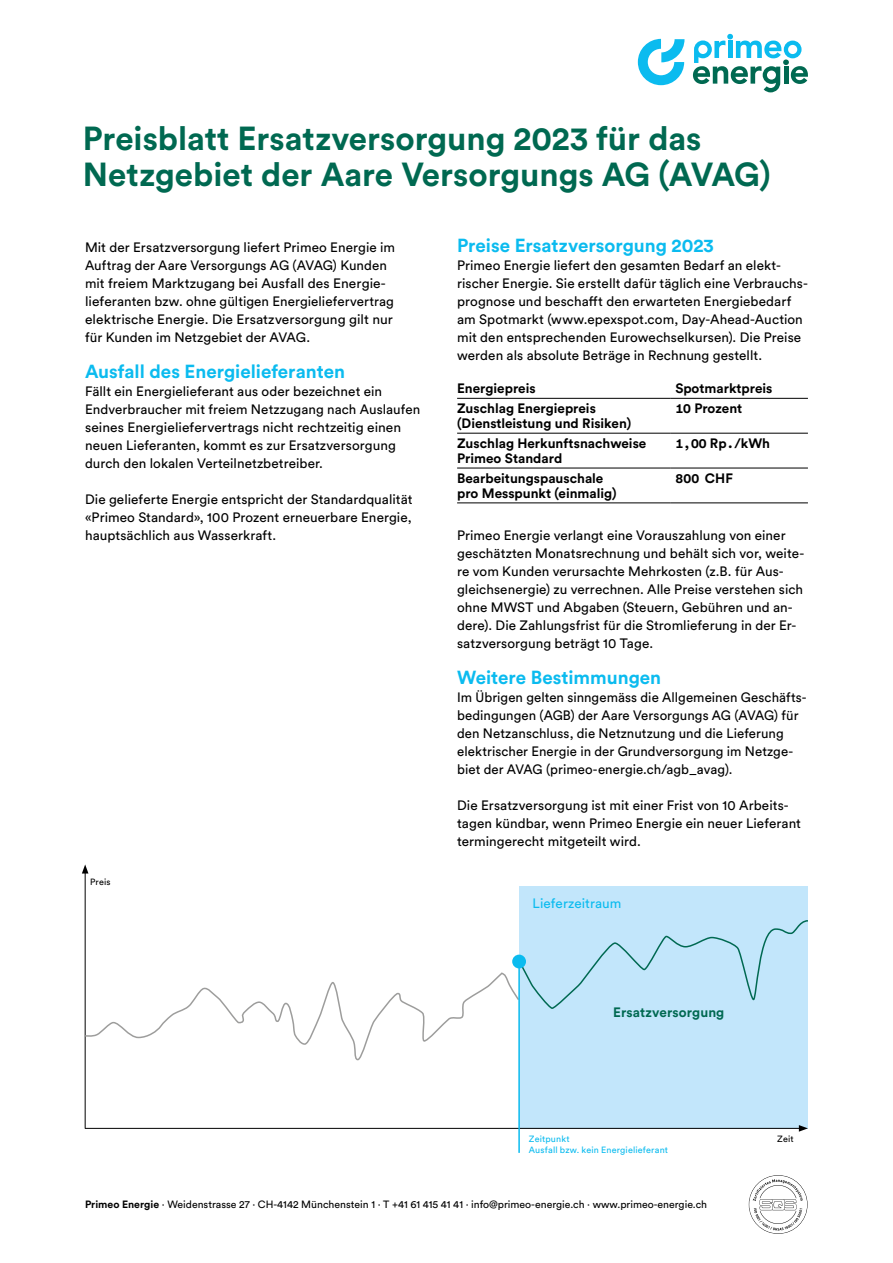
<style>
.page{position:relative;width:893px;height:1263px;background:#fff}
.page>*{position:absolute;margin:0;border:0;box-sizing:border-box;transform-origin:0 0}
.t1{font:700 33px/36px "Circular Std";color:#006951}
.t2{font:700 18.75px "Circular Std";color:#0bbbef}
.t3{font:13.5px/18px "Circular Std";letter-spacing:.005em;color:#000}
.t4{font:700 13.5px/15px "Circular Std";color:#000}
.t5{font:700 13.5px "Circular Std";letter-spacing:.01em;color:#006951}
.t6{font:13.5px "Circular Std";letter-spacing:.005em;color:#0bbbef}
.t7{font:10.5px "Circular Std";color:#000}
.t8{font:9px/10.5px "Circular Std";letter-spacing:.015em;color:#0bbbef}
.t9{font:9px "Circular Std";letter-spacing:.015em;color:#000}
.s1{font-weight:700}
</style>
<div class="page">
<svg style="left:638px;top:39px;width:46px;height:46px"></svg>
<svg style="left:693px;top:34px;width:115px;height:58px"></svg>
<svg style="left:749px;top:1175px;width:59px;height:59px"></svg>
<hr style="left:457px;top:503px;width:213px;height:1px;background:#000">
<hr style="left:670px;top:503px;width:138px;height:1px;background:#000">
<hr style="left:457px;top:398px;width:213px;height:1px;background:#000">
<hr style="left:670px;top:398px;width:138px;height:1px;background:#000">
<hr style="left:457px;top:433px;width:213px;height:1px;background:#000">
<hr style="left:670px;top:433px;width:138px;height:1px;background:#000">
<hr style="left:457px;top:468px;width:213px;height:1px;background:#000">
<hr style="left:670px;top:468px;width:138px;height:1px;background:#000">
<div style="left:519px;top:886px;width:289px;height:242px;background:#c2e6fb"></div>
<hr style="left:85px;top:1128px;width:716px;height:1px;background:#000">
<svg style="left:799px;top:1125px;width:9px;height:7px"></svg>
<hr style="left:85px;top:871px;width:1px;height:257px;background:#000">
<svg style="left:82px;top:864px;width:6px;height:9px"></svg>
<svg style="left:84px;top:919px;width:724px;height:143px"></svg>
<div style="left:512px;top:955px;width:14px;height:13px;background:#0bbbef;border-radius:50%"></div>
<hr style="left:518px;top:962px;width:2px;height:191px;background:#0bbbef">
<h1 class="t1" style="left:83px;top:120px;width:689px">Preisblatt Ersatzversorgung 2023 für das<br>Netzgebiet der Aare Versorgungs AG (AVAG)</h1>
<p class="t3" style="left:85px;top:238px;width:312px">Mit der Ersatzversorgung liefert Primeo Energie im Auftrag der Aare Versorgungs AG (AVAG) Kunden mit freiem Marktzugang bei Ausfall des Energie&shy;lieferanten bzw. ohne gültigen Energieliefervertrag elektrische Energie. Die Ersatzversorgung gilt nur für Kunden im Netzgebiet der AVAG.</p>
<h2 class="t2" style="left:85px;top:360px;width:261px">Ausfall des Energielieferanten</h2>
<p class="t3" style="left:85px;top:382px;width:337px">Fällt ein Energielieferant aus oder bezeichnet ein Endverbraucher mit freiem Netzzugang nach Auslaufen seines Energieliefervertrags nicht rechtzeitig einen neuen Lieferanten, kommt es zur Ersatzversorgung durch den lokalen Verteilnetzbetreiber.</p>
<p class="t3" style="left:85px;top:490px;width:329px;text-align:justify">Die gelieferte Energie entspricht der Standardqualität «Primeo Standard», 100 Prozent erneuerbare Energie, hauptsächlich aus Wasserkraft.</p>
<p class="t9" style="left:90px;top:876px;width:22px">Preis</p>
<h2 class="t2" style="left:457px;top:234px;width:258px">Preise Ersatzversorgung 2023</h2>
<p class="t3" style="left:457px;top:256px;width:351px">Primeo Energie liefert den gesamten Bedarf an elekt&shy;rischer Energie. Sie erstellt dafür täglich eine Verbrauchs&shy;prognose und beschafft den erwarteten Energiebedarf am Spotmarkt (www.epexspot.com, Day-Ahead-Auction mit den entsprechenden Eurowechselkursen). Die Preise werden als absolute Beträge in Rechnung gestellt.</p>
<p class="t4" style="left:457px;top:381px;width:80px">Energiepreis</p>
<p class="t4" style="left:675px;top:381px;width:99px">Spotmarktpreis</p>
<p class="t4" style="left:457px;top:400px;width:176px">Zuschlag Energiepreis (Dienstleistung und Risiken)</p>
<p class="t4" style="left:675px;top:400px;width:68px">10 Prozent</p>
<p class="t4" style="left:457px;top:435px;width:191px">Zuschlag Herkunftsnachweise<br>Primeo Standard</p>
<p class="t4" style="left:675px;top:435px;width:96px">1,00 Rp./kWh</p>
<p class="t4" style="left:457px;top:470px;width:161px">Bearbeitungspauschale pro Messpunkt (einmalig)</p>
<p class="t4" style="left:675px;top:470px;width:59px">800 CHF</p>
<p class="t3" style="left:457px;top:526px;width:349px">Primeo Energie verlangt eine Vorauszahlung von einer geschätzten Monatsrechnung und behält sich vor, weite&shy;re vom Kunden verursachte Mehrkosten (z.B. für Aus&shy;gleichsenergie) zu verrechnen. Alle Preise verstehen sich ohne MWST und Abgaben (Steuern, Gebühren und an&shy;dere). Die Zahlungsfrist für die Stromlieferung in der Er&shy;satzversorgung beträgt 10 Tage.</p>
<h2 class="t2" style="left:457px;top:666px;width:206px">Weitere Bestimmungen</h2>
<p class="t3" style="left:457px;top:688px;width:351px">Im Übrigen gelten sinngemäss die Allgemeinen Geschäfts&shy;bedingungen (AGB) der Aare Versorgungs AG (AVAG) für den Netzanschluss, die Netznutzung und die Lieferung elektrischer Energie in der Grundversorgung im Netzge&shy;biet der AVAG (primeo-energie.ch/agb_avag).</p>
<p class="t3" style="left:457px;top:796px;width:345px">Die Ersatzversorgung ist mit einer Frist von 10 Arbeits&shy;tagen kündbar, wenn Primeo Energie ein neuer Lieferant termingerecht mitgeteilt wird.</p>
<p class="t6" style="left:533px;top:894px;width:90px">Lieferzeitraum</p>
<p class="t5" style="left:613px;top:1004px;width:113px">Ersatzversorgung</p>
<p class="t8" style="left:529px;top:1133px;width:141px">Zeitpunkt<br>Ausfall bzw. kein Energielieferant</p>
<p class="t9" style="left:777px;top:1133px;width:18px">Zeit</p>
<p class="t7" style="left:85px;top:1197px;width:624px"><span class="s1">Primeo Energie</span> ⋅ Weidenstrasse 27 ⋅ CH-4142 Münchenstein 1 ⋅ T +41 61 415 41 41 ⋅ info@primeo-energie.ch ⋅ www.primeo-energie.ch</p>
</div>
